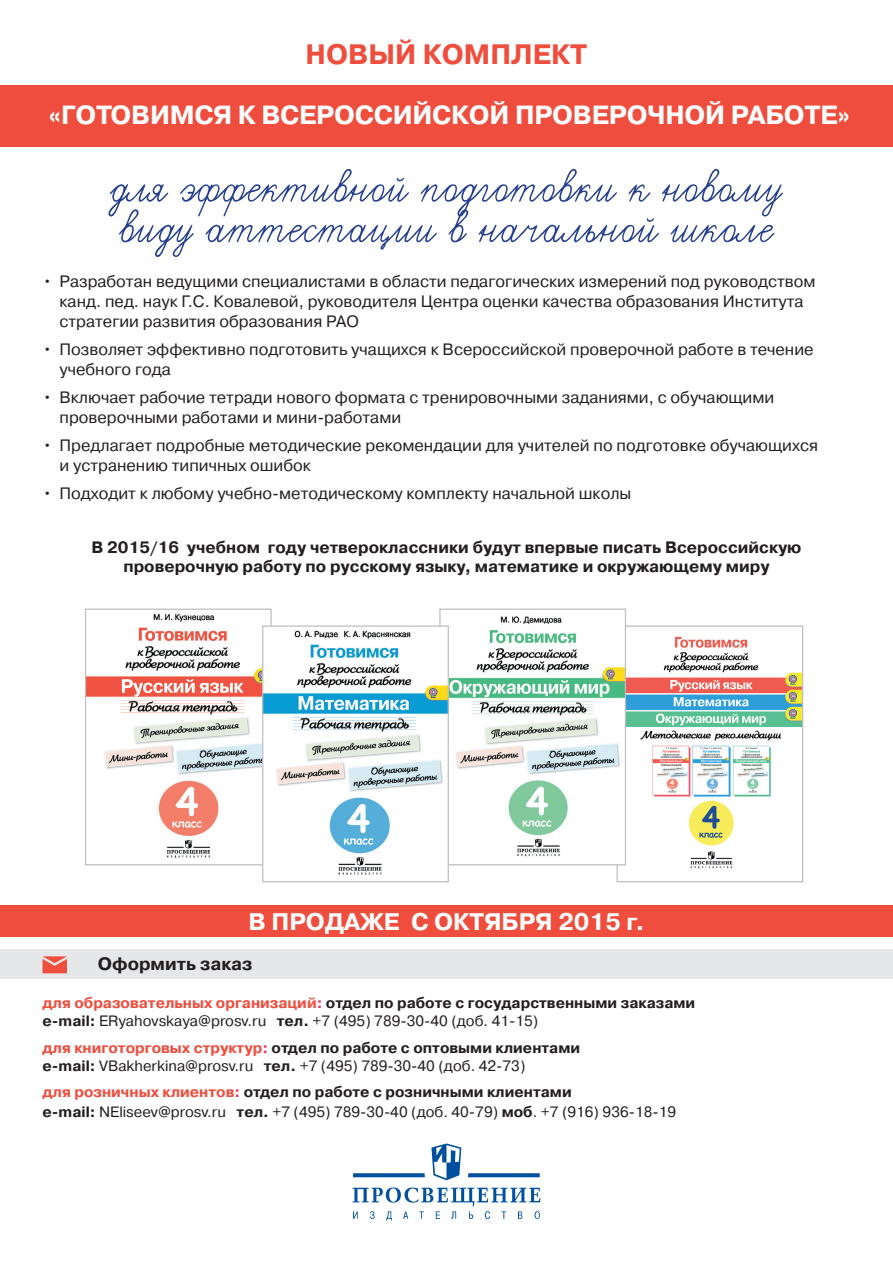
<style>
.page{position:relative;width:893px;height:1263px;background:#fff}
.page>*{position:absolute;margin:0;border:0;box-sizing:border-box;transform-origin:0 0}
.t1{font:52.95px/40.5px "Propisi";color:#253f8e}
.t2{font:700 28.05px "Pragmatica C";color:#ef4d3d}
.t3{font:700 26.25px "Pragmatica C";letter-spacing:-.01em;color:#fff}
.t4{font:700 24px "Pragmatica C";color:#fff}
.t5{font:700 18px "Pragmatica C";color:#231f20}
.t6{font:16.5px/19.8px "Pragmatica C";color:#231f20}
.t7{font:700 16.5px/19.5px "Pragmatica C";color:#231f20;text-align:center}
.t8{font:15px/18px "Pragmatica C";color:#231f20}
.t9{font:700 15px/18px "Pragmatica C";color:#231f20}
.s1{color:#ef4d3d}
.s2{color:#ee2f5f}
.s3{font-weight:400}
.s4{font-weight:700;color:#ef4d3d}
.s5{font-weight:700;color:#ee2f5f}
.s6{font-weight:700}
</style>
<div class="page">
<div style="left:0;top:950px;width:893px;height:29px;background:#e6e7e9"></div>
<div style="left:0;top:85px;width:893px;height:62px;background:#ef4d3d"></div>
<img style="left:618px;top:636px;width:183px;height:233px">
<div style="left:616px;top:625px;width:187px;height:257px;border:1px solid #bcbdc0"></div>
<img style="left:449px;top:616px;width:175px;height:247px">
<div style="left:439px;top:609px;width:187px;height:256px;border:1px solid #bcbdc0"></div>
<img style="left:87px;top:613px;width:175px;height:245px">
<div style="left:85px;top:609px;width:187px;height:256px;border:1px solid #bcbdc0"></div>
<svg style="left:353px;top:1173px;width:72px;height:4px"></svg>
<svg style="left:468px;top:1173px;width:72px;height:4px"></svg>
<svg style="left:431px;top:1143px;width:30px;height:37px"></svg>
<svg style="left:352px;top:1187px;width:188px;height:33px"></svg>
<img style="left:264px;top:627px;width:183px;height:248px">
<div style="left:262px;top:625px;width:187px;height:257px;border:1px solid #bcbdc0"></div>
<svg style="left:43px;top:956px;width:24px;height:17px"></svg>
<div style="left:0;top:905px;width:893px;height:31px;background:#ef4d3d"></div>
<h2 class="t2" style="left:306px;top:39px;width:283px">НОВЫЙ КОМПЛЕКТ</h2>
<h3 class="t3" style="left:49px;top:100px;width:802px">«ГОТОВИМСЯ К ВСЕРОССИЙСКОЙ ПРОВЕРОЧНОЙ РАБОТЕ»</h3>
<h1 class="t1" style="left:111px;top:166px;width:673px">для эффективной подготовки к новому виду аттестации в начальной школе</h1>
<p class="t6" style="left:60px;top:271px;width:757px;text-indent:-17px">• Разработан ведущими специалистами в области педагогических измерений под руководством канд. пед. наук Г.С. Ковалевой, руководителя Центра оценки качества образования Института стратегии развития образования РАО</p>
<p class="t6" style="left:60px;top:339px;width:756px;text-indent:-17px">• Позволяет эффективно подготовить учащихся к Всероссийской проверочной работе в течение учебного года</p>
<p class="t6" style="left:60px;top:387px;width:716px;text-indent:-17px">• Включает рабочие тетради нового формата с тренировочными заданиями, с обучающими проверочными работами и мини-работами</p>
<p class="t6" style="left:60px;top:436px;width:760px;text-indent:-17px">• Предлагает подробные методические рекомендации для учителей по подготовке обучающихся и устранению типичных ошибок</p>
<p class="t6" style="left:43px;top:484px;width:590px">• Подходит к любому учебно-методическому комплекту начальной школы</p>
<p class="t7" style="left:91px;top:537px;width:712px">В 2015/16 учебном году четвероклассники будут впервые писать Всероссийскую проверочную работу по русскому языку, математике и окружающему миру</p>
<h3 class="t4" style="left:248px;top:908px;width:398px">В ПРОДАЖЕ С ОКТЯБРЯ 2015 г.</h3>
<p class="t5" style="left:98px;top:954px;width:156px">Оформить заказ</p>
<p class="t9" style="left:43px;top:994px;width:654px"><span class="s1">для образовательных организаций</span><span class="s2">:</span> отдел по работе с государственными заказами e-mail: <span class="s3">ERyahovskaya@prosv.ru</span> тел. <span class="s3">+7 (495) 789-30-40 (доб. 41-15)</span></p>
<p class="t8" style="left:43px;top:1039px;width:539px"><span class="s4">для книготорговых структур</span><span class="s5">:</span> <span class="s6">отдел по работе с оптовыми клиентами e-mail:</span> VBakherkina@prosv.ru <span class="s6">тел.</span> +7 (495) 789-30-40 (доб. 42-73)</p>
<p class="t8" style="left:43px;top:1082px;width:635px;line-height:19.8px"><span class="s4">для розничных клиентов</span><span class="s5">:</span> <span class="s6">отдел по работе с розничными клиентами<br>e-mail:</span> NEliseev@prosv.ru <span class="s6">тел.</span> +7 (495) 789-30-40 (доб. 40-79) <span class="s6">моб</span>. +7 (916) 936-18-19</p>
</div>
